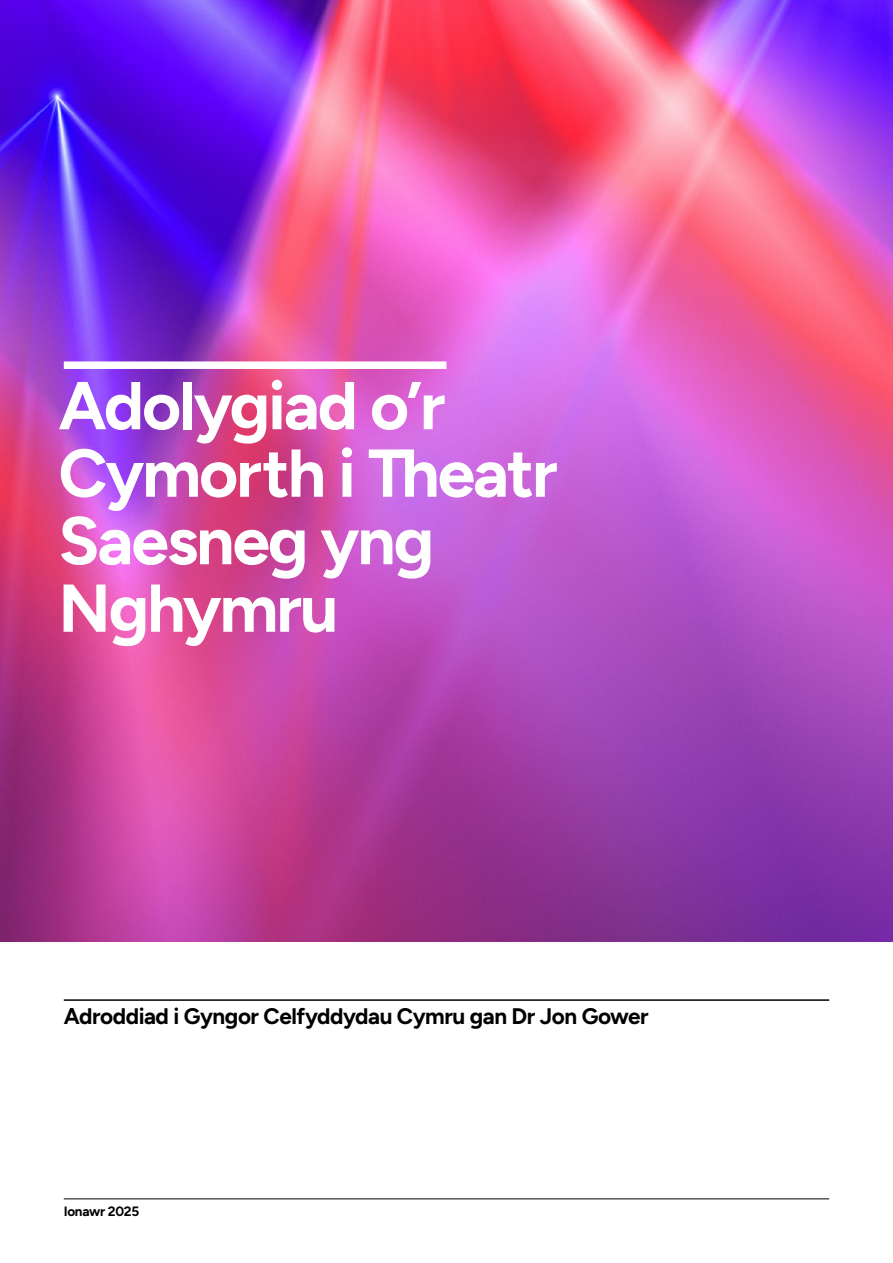
<style>
.page{position:relative;width:893px;height:1263px;background:#fff}
.page>*{position:absolute;margin:0;border:0;box-sizing:border-box;transform-origin:0 0}
.t1{font:700 67.5px/67.5px "Figtree";letter-spacing:-.03em;color:#fff}
.t2{font:700 22.5px "Figtree";letter-spacing:-.02em;color:#000}
.t3{font:700 13.5px "Figtree";letter-spacing:-.02em;color:#000}
</style>
<div class="page">
<img style="left:0;top:0;width:893px;height:942px">
<div style="left:64px;top:361px;width:382px;height:8px;background:#fff"></div>
<hr style="left:64px;top:999px;width:765px;height:2px;background:#000">
<hr style="left:64px;top:1198px;width:765px;height:1px;background:#000">
<h1 class="t1" style="left:58px;top:371px;width:501px">Adolygiad o’r<br>Cymorth i Theatr<br>Saesneg yng<br>Nghymru</h1>
<p class="t2" style="left:64px;top:1003px;width:586px">Adroddiad i Gyngor Celfyddydau Cymru gan Dr Jon Gower</p>
<p class="t3" style="left:64px;top:1203px;width:77px">Ionawr 2025</p>
</div>
